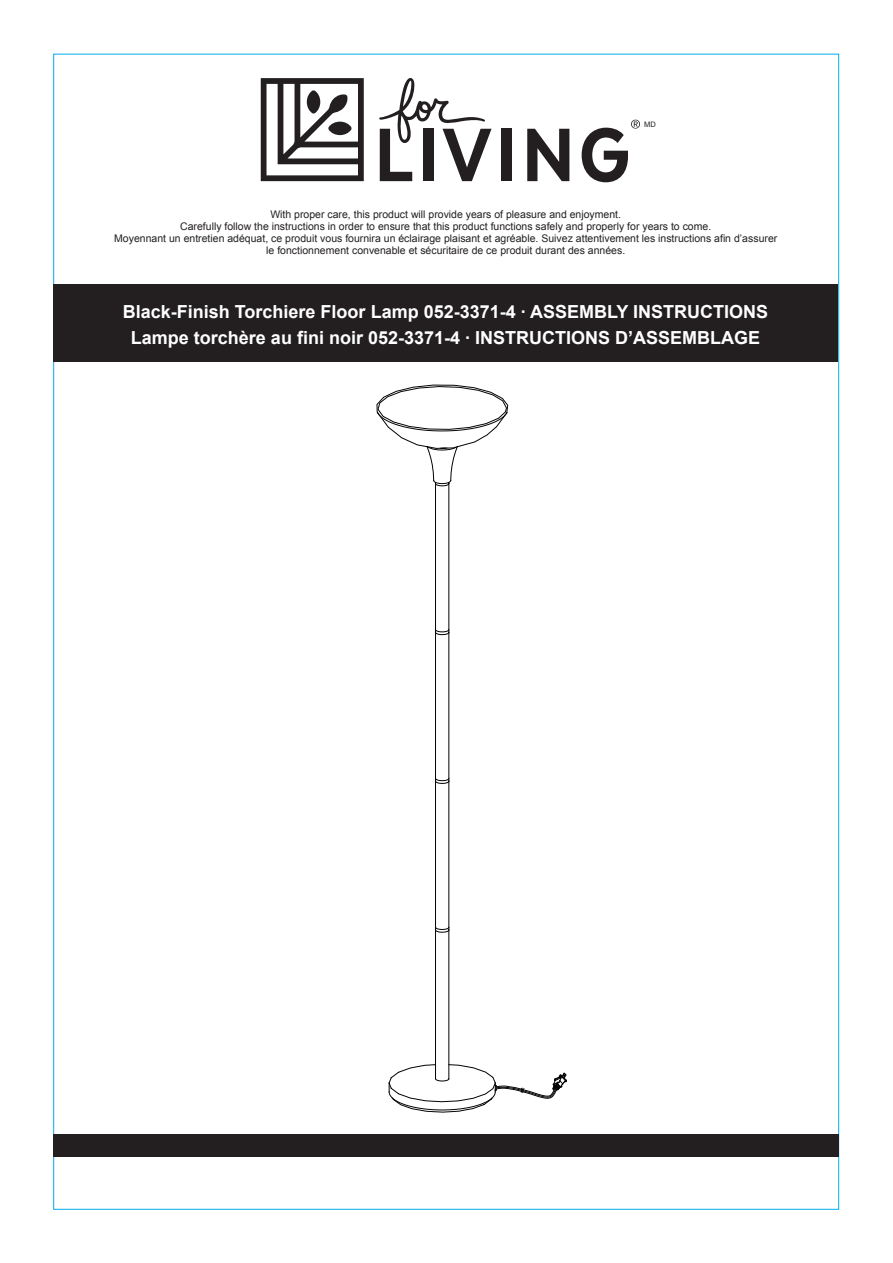
<style>
.page{position:relative;width:893px;height:1263px;background:#fff}
.page>*{position:absolute;margin:0;border:0;box-sizing:border-box;transform-origin:0 0}
.t1{font:700 18px/26px "Arial";color:#fff;text-align:center}
.t2{font:10.5px/12px "Arial";color:#231f20;text-align:center}
.t3{font:7.5px "Arial";color:#231f20}
</style>
<div class="page">
<div style="left:53px;top:284px;width:785px;height:78px;background:#231f20"></div>
<div style="left:54px;top:1135px;width:785px;height:22px;background:#231f20"></div>
<svg style="left:436px;top:777px;width:14px;height:7px"></svg>
<svg style="left:436px;top:629px;width:14px;height:6px"></svg>
<hr style="left:435px;top:484px;width:1px;height:148px;background:#030303">
<hr style="left:448px;top:484px;width:1px;height:148px;background:#030303">
<svg style="left:436px;top:926px;width:14px;height:7px"></svg>
<svg style="left:388px;top:1064px;width:179px;height:49px"></svg>
<hr style="left:435px;top:930px;width:1px;height:149px;background:#030303">
<hr style="left:448px;top:930px;width:1px;height:149px;background:#030303">
<svg style="left:376px;top:384px;width:132px;height:103px"></svg>
<hr style="left:435px;top:781px;width:1px;height:149px;background:#030303">
<hr style="left:448px;top:781px;width:1px;height:149px;background:#030303">
<hr style="left:435px;top:632px;width:1px;height:149px;background:#030303">
<hr style="left:448px;top:632px;width:1px;height:149px;background:#030303">
<div style="left:501px;top:129px;width:10px;height:52px;background:#231f20"></div>
<svg style="left:527px;top:129px;width:42px;height:52px"></svg>
<svg style="left:379px;top:78px;width:112px;height:103px"></svg>
<svg style="left:261px;top:78px;width:103px;height:103px"></svg>
<svg style="left:582px;top:120px;width:58px;height:62px"></svg>
<p class="t3" style="left:644px;top:119px;width:13px">MD</p>
<p class="t2" style="left:114px;top:208px;width:665px">With proper care, this product will provide years of pleasure and enjoyment.<br>Carefully follow the instructions in order to ensure that this product functions safely and properly for years to come.<br>Moyennant un entretien adéquat, ce produit vous fournira un éclairage plaisant et agréable. Suivez attentivement les instructions afin d’assurer le fonctionnement convenable et sécuritaire de ce produit durant des années.</p>
<h1 class="t1" style="left:123px;top:299px;width:647px">Black-Finish Torchiere Floor Lamp 052-3371-4 · ASSEMBLY INSTRUCTIONS<br>Lampe torchère au fini noir 052-3371-4 · INSTRUCTIONS D’ASSEMBLAGE</h1>
</div>
